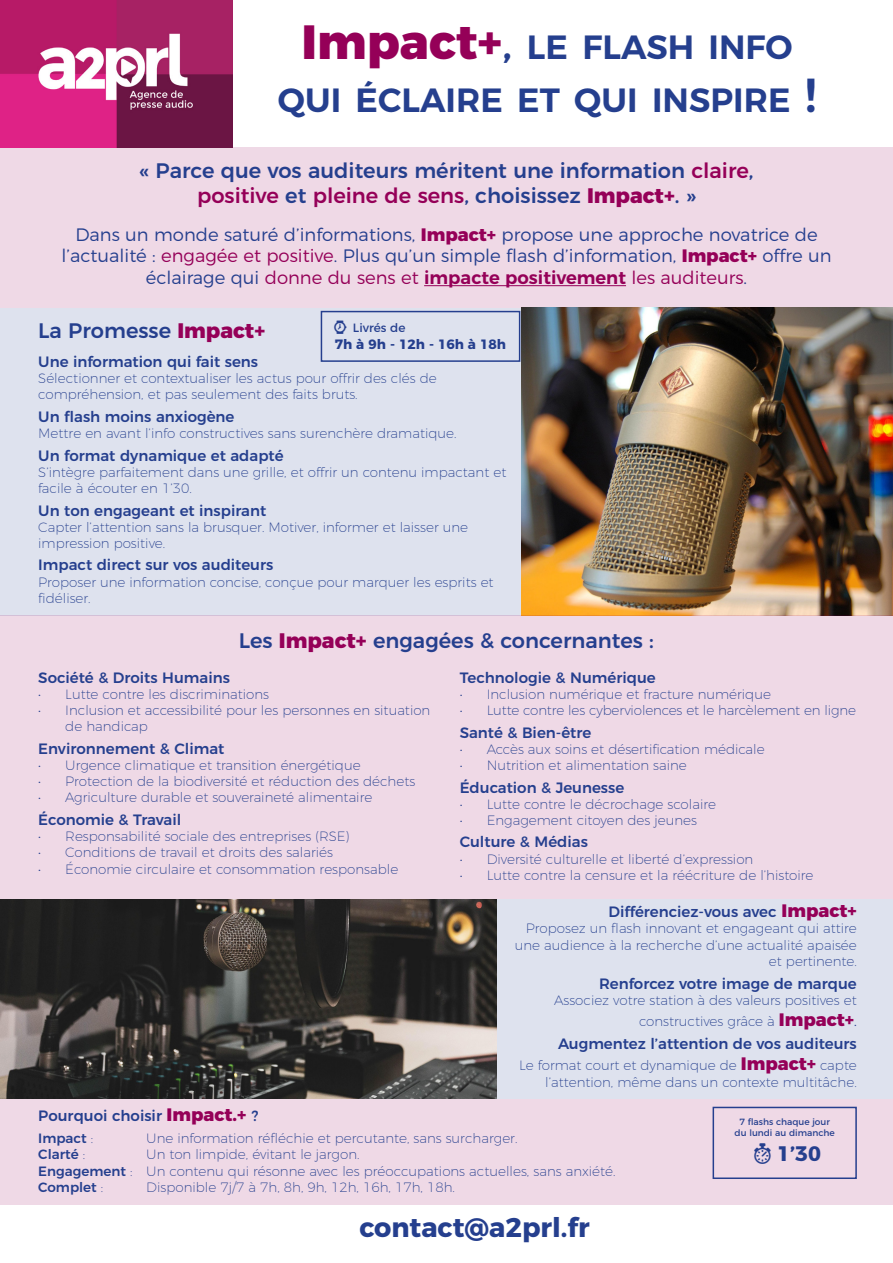
<style>
.page{position:relative;width:893px;height:1263px;background:#fff}
.page>*{position:absolute;margin:0;border:0;box-sizing:border-box;transform-origin:0 0}
.t1{font:600 33.6px "Montserrat";color:#253f8e}
.t2{font:700 27px "Montserrat";color:#253f8e}
.t3{font:500 21px "Montserrat";color:#253f8e}
.t4{font:500 21px "Montserrat";color:#950058}
.t5{font:700 21px "Montserrat";color:#253f8e}
.t6{font:300 18px/21.6px "Montserrat";color:#253f8e;text-align:center}
.t7{font:500 15px "Montserrat";color:#253f8e}
.t8{font:200 13.5px/16.2px "Montserrat";color:#253f8e}
.t9{font:500 13.5px "Montserrat";color:#253f8e}
.t10{font:700 13.5px "Montserrat";color:#253f8e}
.t11{font:12px "Montserrat";color:#253f8e}
.t12{font:9px "Montserrat";color:#253f8e}
.s1{font-weight:800;font-size:48px;color:#950058}
.s2{font-weight:400;font-size:48px}
.s3{font-size:48px}
.s4{color:#950058}
.s5{color:#253f8e}
.s6{font-weight:800}
.s7{font-weight:800;color:#950058}
.s8{font-weight:600;color:#950058}
.s9{font-weight:800;font-size:18px;color:#950058}
.s10{font-weight:300}
.s11{font-weight:200}
.s12{font-weight:500}
</style>
<div class="page">
<div style="left:496px;top:899px;width:397px;height:199px;background:#dee2ee"></div>
<div style="left:0;top:1098px;width:893px;height:106px;background:#efd9e6"></div>
<div style="left:0;top:308px;width:522px;height:307px;background:#dee2ee"></div>
<div style="left:0;top:147px;width:893px;height:161px;background:#efd9e6"></div>
<img style="left:0;top:0;width:233px;height:147px">
<div style="left:713px;top:1107px;width:144px;height:72px;border:2px solid #253f8e"></div>
<div style="left:321px;top:311px;width:199px;height:51px;border:2px solid #253f8e"></div>
<hr style="left:424px;top:285px;width:202px;height:1px;background:#950058">
<img style="left:522px;top:308px;width:371px;height:307px">
<img style="left:0;top:899px;width:496px;height:199px">
<div style="left:0;top:615px;width:893px;height:284px;background:#efd9e6"></div>
<p class="t1" style="left:302px;top:20px;width:493px"><span class="s1">Impact+</span><span class="s2">,</span> LE FLASH INFO</p>
<p class="t1" style="left:278px;top:72px;width:540px">QUI ÉCLAIRE ET QUI INSPIRE <span class="s3">!</span></p>
<p class="t3" style="left:139px;top:153px;width:616px">« Parce que vos auditeurs méritent une information <span class="s4">claire</span>,</p>
<p class="t4" style="left:197px;top:178px;width:500px">positive <span class="s5">et</span> pleine de sens<span class="s5">, choisissez</span> <span class="s6">Impact+</span><span class="s5">. »</span></p>
<p class="t6" style="left:61px;top:222px;width:771px">Dans un monde saturé d’informations, <span class="s7">Impact+</span> propose une approche novatrice de l’actualité : <span class="s4">engagée et positive</span>. Plus qu’un simple flash d’information, <span class="s7">Impact+</span> offre un éclairage qui <span class="s4">donne du sens et</span> <span class="s8">impacte positivement</span> <span class="s4">les auditeurs</span>.</p>
<p class="t3" style="left:38px;top:314px;width:228px">La Promesse <span class="s7">Impact+</span></p>
<p class="t7" style="left:38px;top:350px;width:221px">Une information qui fait sens</p>
<p class="t8" style="left:38px;top:369px;width:400px">Sélectionner et contextualiser les actus pour offrir des clés de compréhension, et pas seulement des faits bruts.</p>
<p class="t7" style="left:38px;top:404px;width:198px">Un flash moins anxiogène</p>
<p class="t8" style="left:38px;top:424px;width:420px">Mettre en avant l’info constructives sans surenchère dramatique.</p>
<p class="t7" style="left:38px;top:443px;width:247px">Un format dynamique et adapté</p>
<p class="t8" style="left:38px;top:463px;width:470px">S’intègre parfaitement dans une grille, et offrir un contenu impactant et facile à écouter en 1’30.</p>
<p class="t7" style="left:38px;top:498px;width:229px">Un ton engageant et inspirant</p>
<p class="t8" style="left:38px;top:518px;width:431px">Capter l’attention sans la brusquer. Motiver, informer et laisser une impression positive.</p>
<p class="t7" style="left:38px;top:553px;width:237px">Impact direct sur vos auditeurs</p>
<p class="t8" style="left:38px;top:572px;width:457px">Proposer une information concise, conçue pour marquer les esprits et fidéliser.</p>
<p class="t11" style="left:331px;top:319px;width:76px">⌚ Livrés de</p>
<p class="t10" style="left:335px;top:333px;width:173px">7h à 9h - 12h - 16h à 18h</p>
<p class="t3" style="left:239px;top:623px;width:417px">Les <span class="s7">Impact+</span> engagées &amp; concernantes :</p>
<p class="t7" style="left:38px;top:665px;width:193px">Société &amp; Droits Humains</p>
<p class="t8" style="left:38px;top:685px;width:232px">• Lutte contre les discriminations</p>
<p class="t8" style="left:65px;top:701px;width:367px;text-indent:-27px">• Inclusion et accessibilité pour les personnes en situation de handicap</p>
<p class="t7" style="left:38px;top:736px;width:188px">Environnement &amp; Climat</p>
<p class="t8" style="left:38px;top:756px;width:324px">• Urgence climatique et transition énergétique</p>
<p class="t8" style="left:38px;top:772px;width:379px">• Protection de la biodiversité et réduction des déchets</p>
<p class="t8" style="left:38px;top:788px;width:336px">• Agriculture durable et souveraineté alimentaire</p>
<p class="t7" style="left:38px;top:807px;width:145px">Économie &amp; Travail</p>
<p class="t8" style="left:38px;top:827px;width:313px">• Responsabilité sociale des entreprises (RSE)</p>
<p class="t8" style="left:38px;top:843px;width:296px">• Conditions de travail et droits des salariés</p>
<p class="t8" style="left:38px;top:859px;width:362px">• Économie circulaire et consommation responsable</p>
<p class="t7" style="left:460px;top:665px;width:198px">Technologie &amp; Numérique</p>
<p class="t8" style="left:460px;top:685px;width:313px">• Inclusion numérique et fracture numérique</p>
<p class="t8" style="left:460px;top:701px;width:398px">• Lutte contre les cyberviolences et le harcèlement en ligne</p>
<p class="t7" style="left:460px;top:720px;width:133px">Santé &amp; Bien-être</p>
<p class="t8" style="left:460px;top:740px;width:307px">• Accès aux soins et désertification médicale</p>
<p class="t8" style="left:460px;top:756px;width:229px">• Nutrition et alimentation saine</p>
<p class="t7" style="left:460px;top:775px;width:166px">Éducation &amp; Jeunesse</p>
<p class="t8" style="left:460px;top:795px;width:258px">• Lutte contre le décrochage scolaire</p>
<p class="t8" style="left:460px;top:811px;width:239px">• Engagement citoyen des jeunes</p>
<p class="t7" style="left:460px;top:830px;width:130px">Culture &amp; Médias</p>
<p class="t8" style="left:460px;top:849px;width:295px">• Diversité culturelle et liberté d’expression</p>
<p class="t8" style="left:460px;top:866px;width:355px">• Lutte contre la censure et la réécriture de l’histoire</p>
<p class="t7" style="left:608px;top:899px;width:250px">Différenciez-vous avec <span class="s9">Impact+</span></p>
<p class="t8" style="left:515px;top:919px;width:343px;text-align:right">Proposez un flash innovant et engageant qui attire une audience à la recherche d’une actualité apaisée et pertinente.</p>
<p class="t7" style="left:599px;top:971px;width:259px">Renforcez votre image de marque</p>
<p class="t8" style="left:554px;top:988px;width:304px;line-height:21.6px;text-align:right">Associez votre station à des valeurs positives et constructives grâce à <span class="s9">Impact+</span><span class="s10">.</span></p>
<p class="t7" style="left:558px;top:1031px;width:300px">Augmentez l’attention de vos auditeurs</p>
<p class="t8" style="left:519px;top:1056px;width:339px;text-align:right">Le format court et dynamique de <span class="s9">Impact+</span> capte l’attention, même dans un contexte multitâche.</p>
<p class="t7" style="left:38px;top:1103px;width:222px">Pourquoi choisir <span class="s9">Impact.+</span> ?</p>
<p class="t9" style="left:38px;top:1127px;width:57px">Impact <span class="s11">:</span></p>
<p class="t8" style="left:146px;top:1129px;width:373px">Une information réfléchie et percutante, sans surcharger.</p>
<p class="t9" style="left:38px;top:1144px;width:48px">Clarté <span class="s11">:</span></p>
<p class="t8" style="left:146px;top:1145px;width:215px">Un ton limpide, évitant le jargon.</p>
<p class="t8" style="left:38px;top:1161px;width:579px"><span class="s12">Engagement</span> : Un contenu qui résonne avec les préoccupations actuelles, sans anxiété.</p>
<p class="t9" style="left:38px;top:1176px;width:67px">Complet <span class="s11">:</span></p>
<p class="t8" style="left:146px;top:1178px;width:310px">Disponible 7j/7 à 7h, 8h, 9h, 12h, 16h, 17h, 18h.</p>
<p class="t2" style="left:359px;top:1205px;width:232px">contact@a2prl.fr</p>
<p class="t12" style="left:739px;top:1115px;width:92px">7 flashs chaque jour</p>
<p class="t12" style="left:735px;top:1126px;width:102px">du lundi au dimanche</p>
<p class="t5" style="left:748px;top:1137px;width:74px">⏱1’30</p>
</div>
